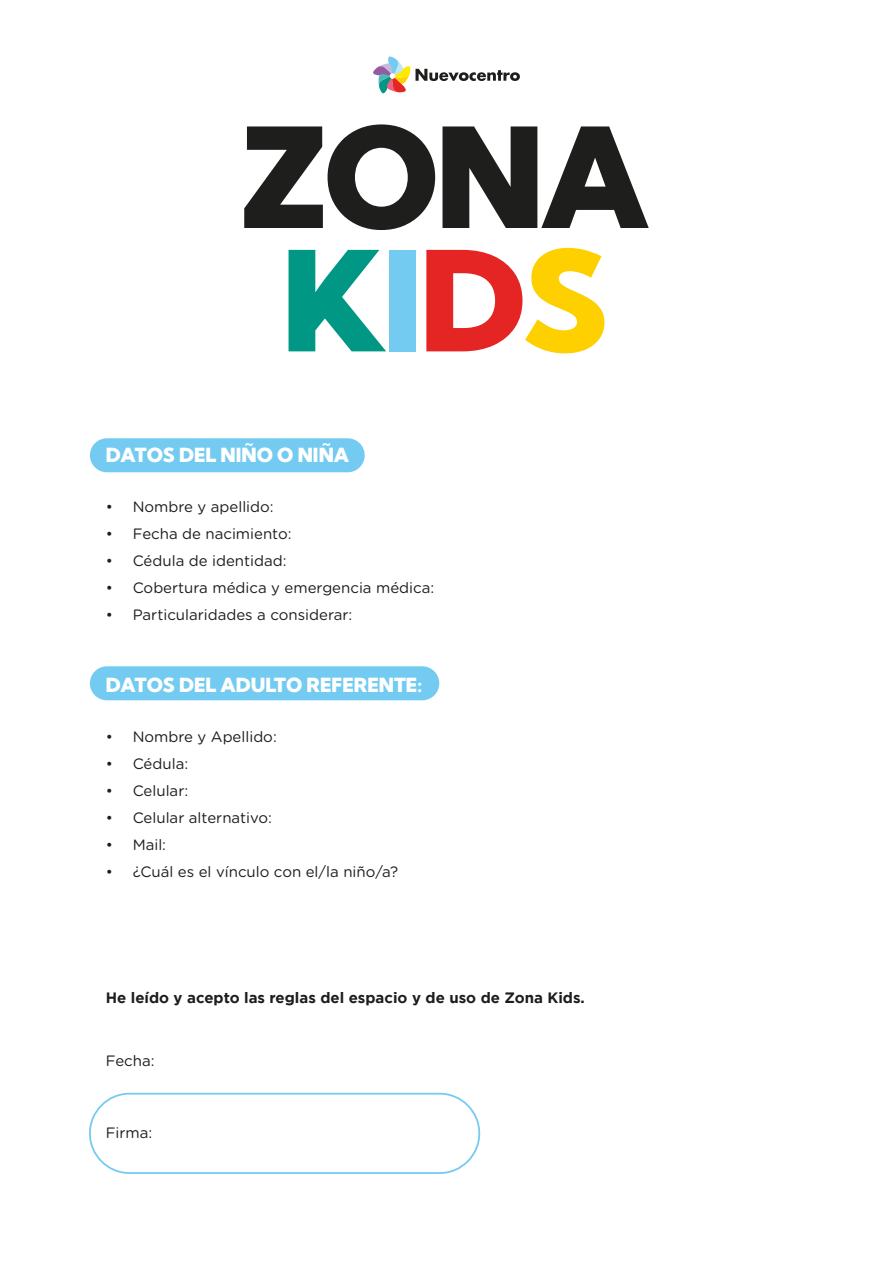
<style>
.page{position:relative;width:893px;height:1263px;background:#fff}
.page>*{position:absolute;margin:0;border:0;box-sizing:border-box;transform-origin:0 0}
.t1{font:900 19.5px "Kumbh Sans";color:#fff}
.t2{font:15px "Gotham Rounded";color:#1d1d1b}
.t3{font:700 15px "Gotham";color:#1d1d1b}
</style>
<div class="page">
<div style="left:90px;top:438px;width:275px;height:34px;background:#73cbf1;border-radius:17px"></div>
<div style="left:89px;top:1093px;width:391px;height:81px;border:2px solid #73cbf1;border-radius:40px"></div>
<div style="left:90px;top:666px;width:349px;height:34px;background:#73cbf1;border-radius:17px"></div>
<svg style="left:373px;top:56px;width:147px;height:38px"></svg>
<svg style="left:244px;top:124px;width:191px;height:106px"></svg>
<svg style="left:442px;top:126px;width:207px;height:102px"></svg>
<svg style="left:289px;top:250px;width:97px;height:101px"></svg>
<div style="left:389px;top:250px;width:27px;height:101px;background:#73cbf1"></div>
<svg style="left:426px;top:248px;width:178px;height:105px"></svg>
<h1 class="t1" style="left:106px;top:444px;width:245px">DATOS DEL NIÑO O NIÑA</h1>
<p class="t2" style="left:106px;top:500px;width:170px">• Nombre y apellido:</p>
<p class="t2" style="left:106px;top:527px;width:187px">• Fecha de nacimiento:</p>
<p class="t2" style="left:106px;top:554px;width:182px">• Cédula de identidad:</p>
<p class="t2" style="left:106px;top:581px;width:330px">• Cobertura médica y emergencia médica:</p>
<p class="t2" style="left:106px;top:608px;width:248px">• Particularidades a considerar:</p>
<h1 class="t1" style="left:106px;top:674px;width:318px">DATOS DEL ADULTO REFERENTE:</h1>
<p class="t2" style="left:106px;top:730px;width:173px">• Nombre y Apellido:</p>
<p class="t2" style="left:106px;top:757px;width:84px">• Cédula:</p>
<p class="t2" style="left:106px;top:784px;width:84px">• Celular:</p>
<p class="t2" style="left:106px;top:811px;width:168px">• Celular alternativo:</p>
<p class="t2" style="left:106px;top:838px;width:62px">• Mail:</p>
<p class="t2" style="left:106px;top:865px;width:294px">• ¿Cuál es el vínculo con el/la niño/a?</p>
<p class="t3" style="left:106px;top:991px;width:481px">He leído y acepto las reglas del espacio y de uso de Zona Kids.</p>
<p class="t2" style="left:106px;top:1054px;width:50px">Fecha:</p>
<p class="t2" style="left:106px;top:1126px;width:48px">Firma:</p>
</div>
